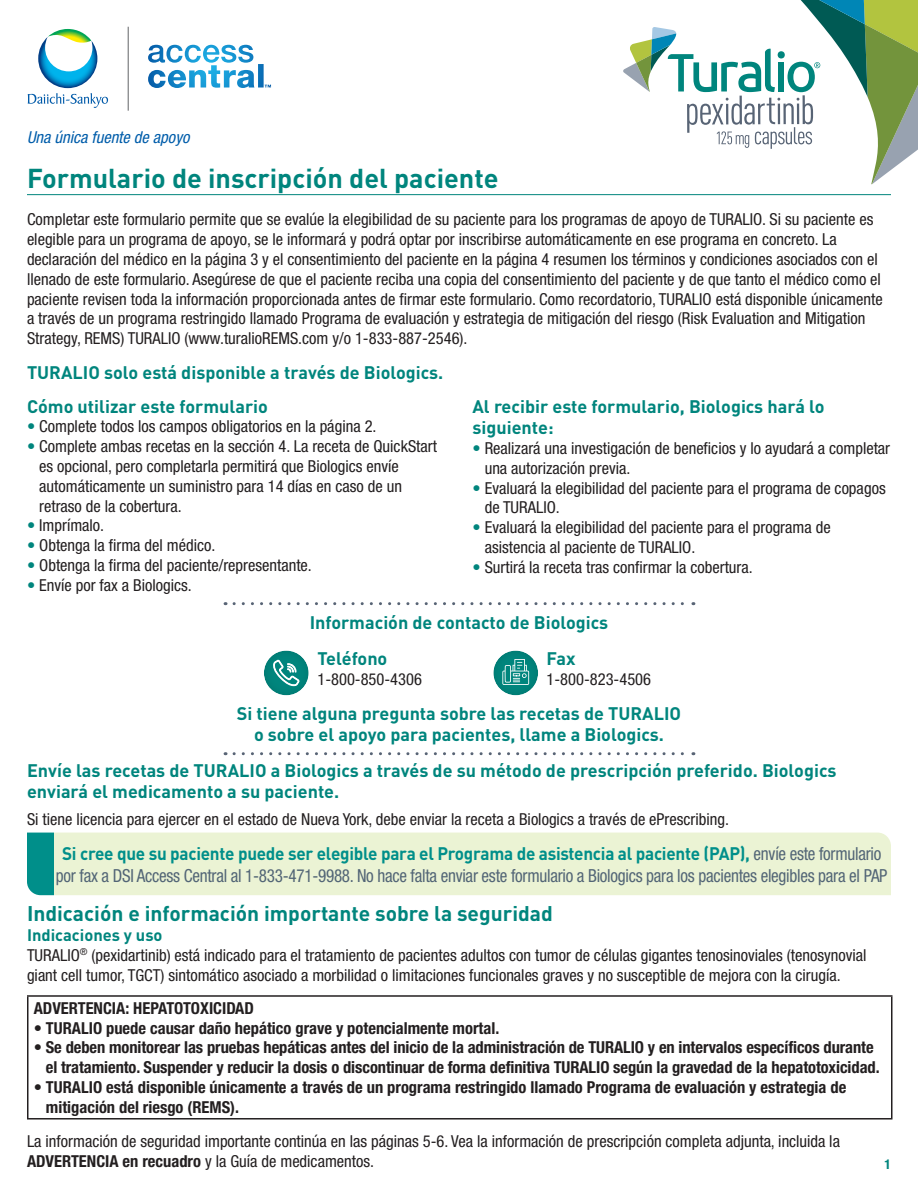
<style>
.page{position:relative;width:918px;height:1188px;background:#fff}
.page>*{position:absolute;margin:0;border:0;box-sizing:border-box;transform-origin:0 0}
.Syneos_Default_Style{font:700 27px "DINOT";color:#00857d}
.Syneos_Default_Style-2{font:700 21px "DINOT";color:#00857d}
.Syneos_Default_Style-3{font:700 18px/21.6px "DINOT";color:#00857d}
.Syneos_Default_Style-4{font:condensed 18px/21.6px "Helvetica Neue LT Std";letter-spacing:-.015em;color:#526576;text-align:center;scale:.95 1}
.Syneos_Default_Style-5{font:condensed 16.5px/19.8px "Helvetica Neue LT Std";color:#231f20}
.Syneos_Default_Style-6{font:700 condensed 16.5px/19.8px "Helvetica Neue LT Std";letter-spacing:-.005em;color:#231f20}
.t1{font:italic condensed 16.5px "Helvetica Neue LT Std";color:#005daa}
.Syneos_Default_Style-7{font:700 16.5px "DINOT";color:#00857d}
.t2{font:700 condensed 13.5px "Helvetica Neue LT Std";color:#00857d}
.s1{color:#00857d}
.s2{font-family:"DINOT";font-weight:700;font-stretch:normal;color:#008f8a}
.s3{font-weight:700}
</style>
<div class="page">
<svg style="left:148px;top:45px;width:123px;height:43px"></svg>
<hr style="left:128px;top:27px;width:1px;height:84px;background:#626366">
<svg style="left:28px;top:29px;width:80px;height:79px"></svg>
<svg style="left:623px;top:0;width:295px;height:184px"></svg>
<hr style="left:27px;top:194px;width:864px;height:1px;background:#00857d">
<hr style="left:27px;top:995px;width:865px;height:2px;background:#231f20">
<hr style="left:27px;top:997px;width:1px;height:121px;background:#231f20">
<hr style="left:891px;top:997px;width:1px;height:121px;background:#231f20">
<hr style="left:27px;top:1118px;width:865px;height:2px;background:#231f20">
<svg style="left:234px;top:602px;width:460px;height:3px"></svg>
<svg style="left:234px;top:752px;width:460px;height:3px"></svg>
<div style="left:262px;top:648px;width:47px;height:48px;background:#231f20;opacity:.16"></div>
<svg style="left:273px;top:660px;width:27px;height:26px"></svg>
<div style="left:492px;top:648px;width:46px;height:48px;background:#231f20;opacity:.16"></div>
<svg style="left:502px;top:659px;width:27px;height:26px"></svg>
<div style="left:54px;top:833px;width:837px;height:62px;background:#ebf3d4"></div>
<div style="left:27px;top:833px;width:27px;height:62px;background:#008f8a"></div>
<p class="t1" style="left:27px;top:127px;width:164px">Una única fuente de apoyo</p>
<p class="Syneos_Default_Style" style="left:27px;top:161px;width:473px">Formulario de inscripción del paciente</p>
<p class="Syneos_Default_Style-5" style="left:27px;top:210px;width:857px">Completar este formulario permite que se evalúe la elegibilidad de su paciente para los programas de apoyo de TURALIO. Si su paciente es elegible para un programa de apoyo, se le informará y podrá optar por inscribirse automáticamente en ese programa en concreto. La declaración del médico en la página 3 y el consentimiento del paciente en la página 4 resumen los términos y condiciones asociados con el llenado de este formulario. Asegúrese de que el paciente reciba una copia del consentimiento del paciente y de que tanto el médico como el paciente revisen toda la información proporcionada antes de firmar este formulario. Como recordatorio, TURALIO está disponible únicamente a través de un programa restringido llamado Programa de evaluación y estrategia de mitigación del riesgo (Risk Evaluation and Mitigation Strategy, REMS) TURALIO (www.turalioREMS.com y/o 1-833-887-2546).</p>
<p class="Syneos_Default_Style-3" style="left:27px;top:361px;width:418px">TURALIO solo está disponible a través de Biologics.</p>
<p class="Syneos_Default_Style-3" style="left:27px;top:395px;width:242px">Cómo utilizar este formulario</p>
<p class="Syneos_Default_Style-5" style="left:27px;top:417px;width:351px"><span class="s1">•</span> Complete todos los campos obligatorios en la página 2.</p>
<p class="Syneos_Default_Style-5" style="left:39px;top:436px;width:399px;text-indent:-12px"><span class="s1">•</span> Complete ambas recetas en la sección 4. La receta de QuickStart es opcional, pero completarla permitirá que Biologics envíe automáticamente un suministro para 14 días en caso de un retraso de la cobertura.</p>
<p class="Syneos_Default_Style-5" style="left:27px;top:516px;width:79px"><span class="s1">•</span> Imprímalo.</p>
<p class="Syneos_Default_Style-5" style="left:27px;top:535px;width:190px"><span class="s1">•</span> Obtenga la firma del médico.</p>
<p class="Syneos_Default_Style-5" style="left:27px;top:555px;width:286px"><span class="s1">•</span> Obtenga la firma del paciente/representante.</p>
<p class="Syneos_Default_Style-5" style="left:27px;top:575px;width:166px"><span class="s1">•</span> Envíe por fax a Biologics.</p>
<p class="Syneos_Default_Style-3" style="left:472px;top:395px;width:354px">Al recibir este formulario, Biologics hará lo siguiente:</p>
<p class="Syneos_Default_Style-5" style="left:485px;top:438px;width:407px;text-indent:-12px"><span class="s1">•</span> Realizará una investigación de beneficios y lo ayudará a completar una autorización previa.</p>
<p class="Syneos_Default_Style-5" style="left:485px;top:478px;width:403px;text-indent:-12px"><span class="s1">•</span> Evaluará la elegibilidad del paciente para el programa de copagos de TURALIO.</p>
<p class="Syneos_Default_Style-5" style="left:485px;top:517px;width:347px;text-indent:-12px"><span class="s1">•</span> Evaluará la elegibilidad del paciente para el programa de asistencia al paciente de TURALIO.</p>
<p class="Syneos_Default_Style-5" style="left:472px;top:557px;width:282px"><span class="s1">•</span> Surtirá la receta tras confirmar la cobertura.</p>
<p class="Syneos_Default_Style-3" style="left:310px;top:611px;width:300px">Información de contacto de Biologics</p>
<p class="Syneos_Default_Style-3" style="left:317px;top:647px;width:71px">Teléfono</p>
<p class="Syneos_Default_Style-5" style="left:317px;top:669px;width:106px">1-800-850-4306</p>
<p class="Syneos_Default_Style-3" style="left:547px;top:647px;width:31px">Fax</p>
<p class="Syneos_Default_Style-5" style="left:547px;top:669px;width:106px">1-800-823-4506</p>
<p class="Syneos_Default_Style-3" style="left:237px;top:702px;width:446px;text-align:center">Si tiene alguna pregunta sobre las recetas de TURALIO o sobre el apoyo para pacientes, llame a Biologics.</p>
<p class="Syneos_Default_Style-3" style="left:27px;top:759px;width:811px">Envíe las recetas de TURALIO a Biologics a través de su método de prescripción preferido. Biologics enviará el medicamento a su paciente.</p>
<p class="Syneos_Default_Style-5" style="left:27px;top:809px;width:704px">Si tiene licencia para ejercer en el estado de Nueva York, debe enviar la receta a Biologics a través de ePrescribing.</p>
<p class="Syneos_Default_Style-4" style="left:56px;top:843px;width:877px"><span class="s2">Si cree que su paciente puede ser elegible para el Programa de asistencia al paciente (PAP),</span> envíe este formulario por fax a DSI Access Central al 1-833-471-9988. No hace falta enviar este formulario a Biologics para los pacientes elegibles para el PAP</p>
<p class="Syneos_Default_Style-2" style="left:27px;top:900px;width:527px">Indicación e información importante sobre la seguridad</p>
<p class="Syneos_Default_Style-7" style="left:27px;top:924px;width:137px">Indicaciones y uso</p>
<p class="Syneos_Default_Style-5" style="left:27px;top:945px;width:841px">TURALIO<sup>®</sup> (pexidartinib) está indicado para el tratamiento de pacientes adultos con tumor de células gigantes tenosinoviales (tenosynovial giant cell tumor, TGCT) sintomático asociado a morbilidad o limitaciones funcionales graves y no susceptible de mejora con la cirugía.</p>
<p class="Syneos_Default_Style-6" style="left:34px;top:998px;width:222px">ADVERTENCIA: HEPATOTOXICIDAD</p>
<p class="Syneos_Default_Style-6" style="left:34px;top:1018px;width:467px">• TURALIO puede causar daño hepático grave y potencialmente mortal.</p>
<p class="Syneos_Default_Style-6" style="left:46px;top:1037px;width:835px;text-indent:-12px">• Se deben monitorear las pruebas hepáticas antes del inicio de la administración de TURALIO y en intervalos específicos durante el tratamiento. Suspender y reducir la dosis o discontinuar de forma definitiva TURALIO según la gravedad de la hepatotoxicidad.</p>
<p class="Syneos_Default_Style-6" style="left:46px;top:1077px;width:802px;text-indent:-12px">• TURALIO está disponible únicamente a través de un programa restringido llamado Programa de evaluación y estrategia de mitigación del riesgo (REMS).</p>
<p class="Syneos_Default_Style-5" style="left:27px;top:1131px;width:814px">La información de seguridad importante continúa en las páginas 5-6. Vea la información de prescripción completa adjunta, incluida la<br><span class="s3">ADVERTENCIA en recuadro</span> y la Guía de medicamentos.</p>
<p class="t2" style="left:885px;top:1156px;width:8px">1</p>
</div>
